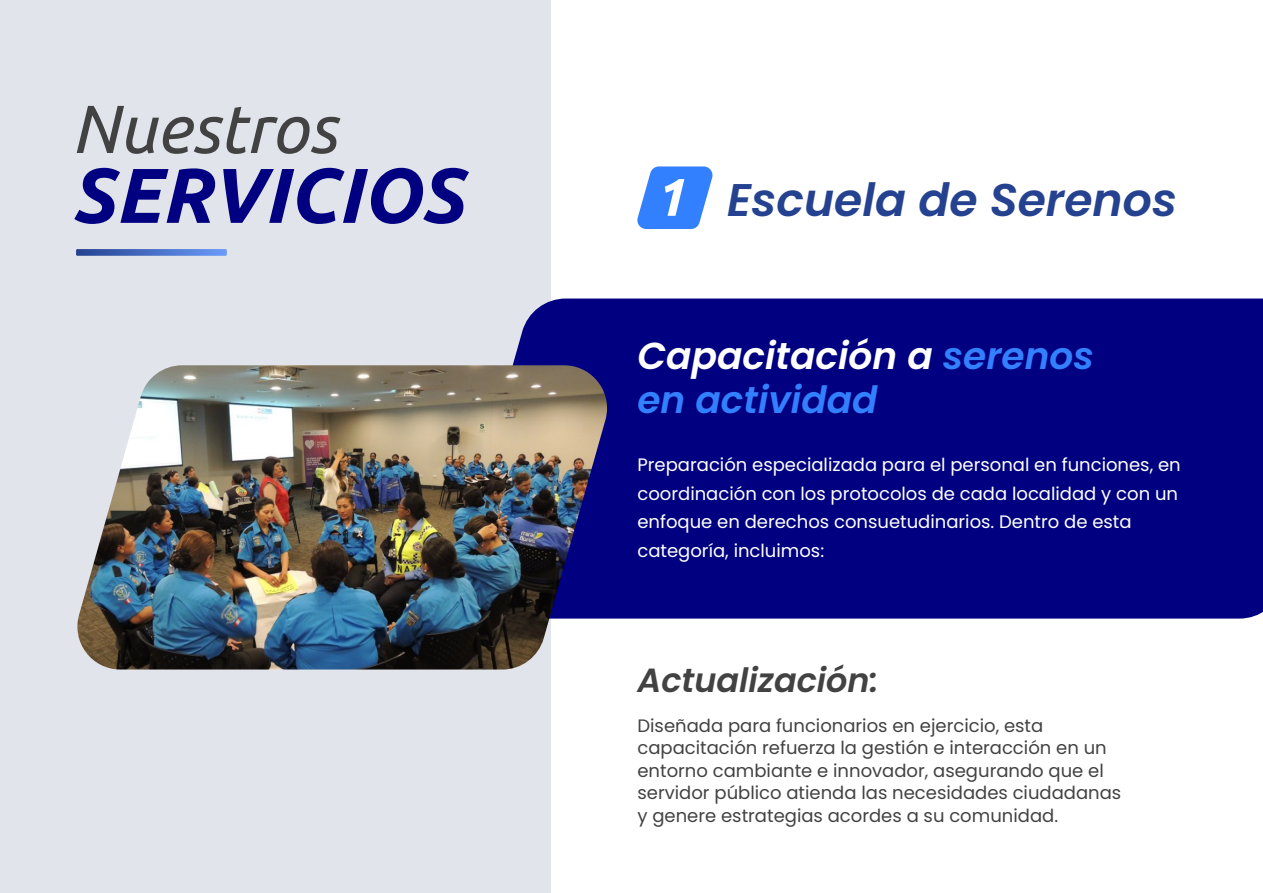
<style>
.page{position:relative;width:1263px;height:893px;background:#fff}
.page>*{position:absolute;margin:0;border:0;box-sizing:border-box;transform-origin:0 0}
.t1{font:italic 700 77.55px "Ubuntu";color:#000080}
.t2{font:italic 67.95px "Ubuntu";color:#424243}
.t3{font:italic 700 53.1px "Ubuntu";color:#fff}
.t4{font:italic 600 45.75px "Poppins";color:#254290}
.t5{font:italic 600 37.5px/43.5px "Poppins";color:#3380ff}
.t6{font:italic 600 33.45px "Poppins";color:#424243}
.t7{font:18px/22.5px "Poppins";color:#424243}
.t8{font:18px/28.5px "Poppins";color:#fff}
.s1{color:#fff}
</style>
<div class="page">
<div style="left:0;top:0;width:550px;height:893px;background:#e1e4ea"></div>
<svg style="left:76px;top:249px;width:151px;height:7px"></svg>
<div style="left:512px;top:299px;width:751px;height:320px;background:#000080"></div>
<svg style="left:637px;top:166px;width:76px;height:63px"></svg>
<img style="left:77px;top:365px;width:530px;height:304px">
<h2 class="t2" style="left:71px;top:90px;width:266px">Nuestros</h2>
<h1 class="t1" style="left:71px;top:151px;width:394px">SERVICIOS</h1>
<h3 class="t3" style="left:654px;top:166px;width:32px">1</h3>
<h3 class="t4" style="left:727px;top:168px;width:451px">Escuela de Serenos</h3>
<h3 class="t5" style="left:637px;top:334px;width:458px"><span class="s1">Capacitación a</span> serenos en actividad</h3>
<p class="t8" style="left:637px;top:451px;width:545px">Preparación especializada para el personal en funciones, en coordinación con los protocolos de cada localidad y con un enfoque en derechos consuetudinarios. Dentro de esta categoría, incluimos:</p>
<h3 class="t6" style="left:637px;top:657px;width:243px">Actualización:</h3>
<p class="t7" style="left:637px;top:714px;width:485px">Diseñada para funcionarios en ejercicio, esta capacitación refuerza la gestión e interacción en un entorno cambiante e innovador, asegurando que el servidor público atienda las necesidades ciudadanas y genere estrategias acordes a su comunidad.</p>
</div>
